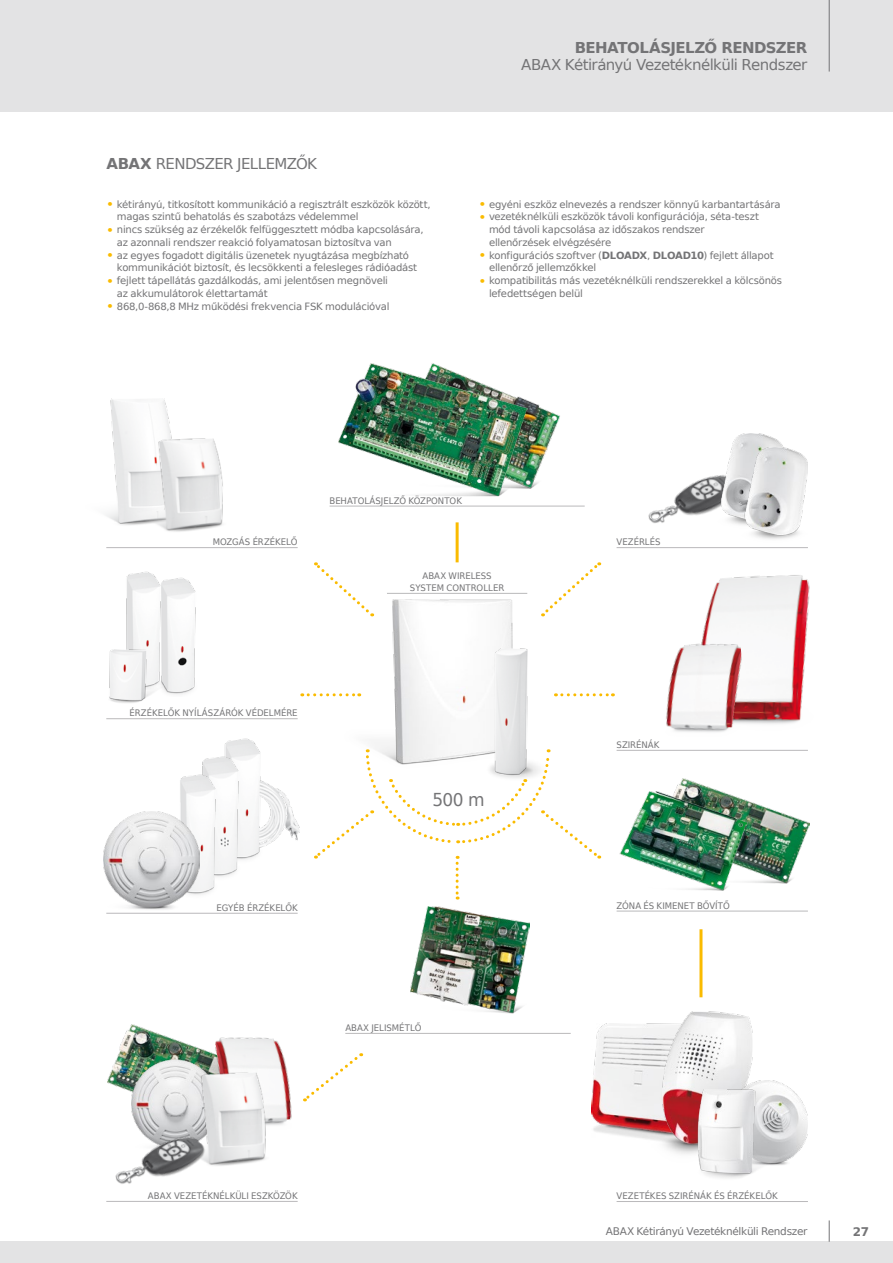
<style>
.page{position:relative;width:893px;height:1263px;background:#fff}
.page>*{position:absolute;margin:0;border:0;box-sizing:border-box;transform-origin:0 0}
._07_-_PODPIS_FOTKA{font:17.85px "Prima Sans EU";color:#747476;scale:.95 1}
._02_-_HEAD{font:15px "Prima Sans EU";letter-spacing:-.035em;color:#747476}
._01_-_HEAD{font:700 15px "Prima Sans EU";letter-spacing:-.04em;color:#747476}
._01_-_GRUPY_PRODUKTÓ{font:15px "Prima Sans EU";letter-spacing:-.045em;color:#747476}
.t1{font:700 12px "Prima Sans EU";color:#747476}
._03_-_STOPKA{font:10.5px "Prima Sans EU";letter-spacing:-.03em;color:#747476}
.t2{font:10.05px/12.8px "Prima Sans EU";letter-spacing:-.02em;color:#747476}
._07_-_PODPIS_FOTKA-2{font:9px/12px "Prima Sans EU";color:#747476;text-align:center;scale:.95 1}
.s1{font-weight:700}
.s2{font-size:13.5px;color:#fabb00}
</style>
<div class="page">
<img style="left:527px;top:400px;width:33px;height:89px">
<img style="left:339px;top:363px;width:188px;height:134px">
<img style="left:702px;top:575px;width:108px;height:149px">
<img style="left:666px;top:639px;width:84px;height:93px">
<img style="left:165px;top:577px;width:31px;height:117px">
<img style="left:126px;top:571px;width:40px;height:119px">
<img style="left:109px;top:649px;width:56px;height:54px">
<img style="left:648px;top:475px;width:69px;height:48px">
<img style="left:717px;top:433px;width:67px;height:92px">
<img style="left:741px;top:448px;width:67px;height:91px">
<img style="left:659px;top:779px;width:150px;height:105px">
<img style="left:619px;top:792px;width:128px;height:99px">
<img style="left:591px;top:1023px;width:61px;height:117px">
<img style="left:652px;top:1011px;width:100px;height:143px">
<img style="left:721px;top:1080px;width:87px;height:85px">
<img style="left:696px;top:1089px;width:85px;height:89px">
<hr style="left:330px;top:506px;width:255px;height:1px;background:#bab9bb">
<hr style="left:106px;top:547px;width:192px;height:1px;background:#bab9bb">
<hr style="left:106px;top:718px;width:192px;height:1px;background:#bab9bb">
<hr style="left:106px;top:913px;width:192px;height:1px;background:#bab9bb">
<hr style="left:106px;top:1201px;width:192px;height:1px;background:#bab9bb">
<hr style="left:617px;top:911px;width:191px;height:1px;background:#bab9bb">
<hr style="left:617px;top:1201px;width:191px;height:1px;background:#bab9bb">
<hr style="left:617px;top:750px;width:191px;height:1px;background:#bab9bb">
<hr style="left:617px;top:547px;width:191px;height:1px;background:#bab9bb">
<hr style="left:699px;top:929px;width:3px;height:68px;background:#fabb00">
<svg style="left:314px;top:562px;width:37px;height:33px"></svg>
<svg style="left:542px;top:562px;width:59px;height:54px"></svg>
<svg style="left:305px;top:1053px;width:57px;height:49px"></svg>
<img style="left:411px;top:907px;width:118px;height:106px">
<hr style="left:345px;top:1033px;width:226px;height:1px;background:#bab9bb">
<img style="left:106px;top:399px;width:66px;height:126px">
<img style="left:132px;top:437px;width:91px;height:95px">
<svg style="left:302px;top:693px;width:39px;height:3px"></svg>
<svg style="left:562px;top:693px;width:51px;height:3px"></svg>
<img style="left:341px;top:595px;width:171px;height:154px">
<img style="left:486px;top:649px;width:42px;height:100px">
<hr style="left:456px;top:522px;width:3px;height:40px;background:#fabb00">
<hr style="left:387px;top:593px;width:140px;height:1px;background:#bab9bb">
<svg style="left:314px;top:749px;width:287px;height:150px"></svg>
<img style="left:244px;top:738px;width:56px;height:122px">
<img style="left:221px;top:738px;width:23px;height:139px">
<img style="left:180px;top:757px;width:41px;height:138px">
<img style="left:104px;top:811px;width:95px;height:99px">
<img style="left:107px;top:1025px;width:100px;height:67px">
<img style="left:207px;top:1037px;width:98px;height:88px">
<img style="left:131px;top:1059px;width:88px;height:62px">
<img style="left:175px;top:1071px;width:100px;height:95px">
<img style="left:115px;top:1121px;width:99px;height:63px">
<div style="left:0;top:0;width:893px;height:112px;background:#e3e3e4"></div>
<div style="left:0;top:1242px;width:893px;height:21px;background:#e3e3e4"></div>
<svg style="left:829px;top:1220px;width:1px;height:22px"></svg>
<hr style="left:829px;top:0;width:1px;height:72px;background:#747476">
<p class="_01_-_GRUPY_PRODUKTÓ" style="left:107px;top:153px;width:212px"><span class="s1">ABAX</span> RENDSZER JELLEMZŐK</p>
<p class="t2" style="left:117px;top:197px;width:315px;text-indent:-11px"><span class="s2">•</span> kétirányú, titkosított kommunikáció a regisztrált eszközök között, magas szintű behatolás és szabotázs védelemmel</p>
<p class="t2" style="left:117px;top:223px;width:308px;text-indent:-11px"><span class="s2">•</span> nincs szükség az érzékelők felfüggesztett módba kapcsolására, az azonnali rendszer reakció folyamatosan biztosítva van</p>
<p class="t2" style="left:117px;top:248px;width:302px;text-indent:-11px"><span class="s2">•</span> az egyes fogadott digitális üzenetek nyugtázása megbízható kommunikációt biztosít, és lecsökkenti a felesleges rádióadást</p>
<p class="t2" style="left:117px;top:274px;width:273px;text-indent:-11px"><span class="s2">•</span> fejlett tápellátás gazdálkodás, ami jelentősen megnöveli az akkumulátorok élettartamát</p>
<p class="t2" style="left:106px;top:299px;width:285px"><span class="s2">•</span> 868,0-868,8 MHz működési frekvencia FSK modulációval</p>
<p class="_01_-_HEAD" style="left:575px;top:38px;width:234px">BEHATOLÁSJELZŐ RENDSZER</p>
<p class="_02_-_HEAD" style="left:521px;top:54px;width:288px">ABAX Kétirányú Vezetéknélküli Rendszer</p>
<p class="t2" style="left:478px;top:197px;width:304px"><span class="s2">•</span> egyéni eszköz elnevezés a rendszer könnyű karbantartására</p>
<p class="t2" style="left:489px;top:210px;width:271px;text-indent:-11px"><span class="s2">•</span> vezetéknélküli eszközök távoli konfigurációja, séta-teszt mód távoli kapcsolása az időszakos rendszer ellenőrzések elvégzésére</p>
<p class="t2" style="left:489px;top:248px;width:286px;text-indent:-11px"><span class="s2">•</span> konfigurációs szoftver (<span class="s1">DLOADX</span>, <span class="s1">DLOAD10</span>) fejlett állapot ellenőrző jellemzőkkel</p>
<p class="t2" style="left:489px;top:274px;width:295px;text-indent:-11px"><span class="s2">•</span> kompatibilitás más vezetéknélküli rendszerekkel a kölcsönös lefedettségen belül</p>
<p class="_07_-_PODPIS_FOTKA-2" style="left:330px;top:494px;width:141px">BEHATOLÁSJELZŐ KÖZPONTOK</p>
<p class="_07_-_PODPIS_FOTKA-2" style="left:213px;top:536px;width:91px">MOZGÁS ÉRZÉKELŐ</p>
<p class="_07_-_PODPIS_FOTKA-2" style="left:617px;top:536px;width:48px">VEZÉRLÉS</p>
<p class="_07_-_PODPIS_FOTKA-2" style="left:410px;top:570px;width:101px">ABAX WIRELESS<br>SYSTEM CONTROLLER</p>
<p class="_07_-_PODPIS_FOTKA-2" style="left:130px;top:707px;width:178px">ÉRZÉKELŐK NYÍLÁSZÁRÓK VÉDELMÉRE</p>
<p class="_07_-_PODPIS_FOTKA-2" style="left:617px;top:738px;width:47px">SZIRÉNÁK</p>
<p class="_07_-_PODPIS_FOTKA" style="left:432px;top:787px;width:56px">500 m</p>
<p class="_07_-_PODPIS_FOTKA-2" style="left:216px;top:901px;width:87px">EGYÉB ÉRZÉKELŐK</p>
<p class="_07_-_PODPIS_FOTKA-2" style="left:617px;top:899px;width:121px">ZÓNA ÉS KIMENET BŐVÍTŐ</p>
<p class="_07_-_PODPIS_FOTKA-2" style="left:345px;top:1021px;width:82px">ABAX JELISMÉTLŐ</p>
<p class="_07_-_PODPIS_FOTKA-2" style="left:148px;top:1189px;width:159px">ABAX VEZETÉKNÉLKÜLI ESZKÖZÖK</p>
<p class="_07_-_PODPIS_FOTKA-2" style="left:617px;top:1190px;width:171px">VEZETÉKES SZIRÉNÁK ÉS ÉRZÉKELŐK</p>
<p class="_03_-_STOPKA" style="left:606px;top:1224px;width:203px">ABAX Kétirányú Vezetéknélküli Rendszer</p>
<p class="t1" style="left:853px;top:1223px;width:18px">27</p>
</div>
